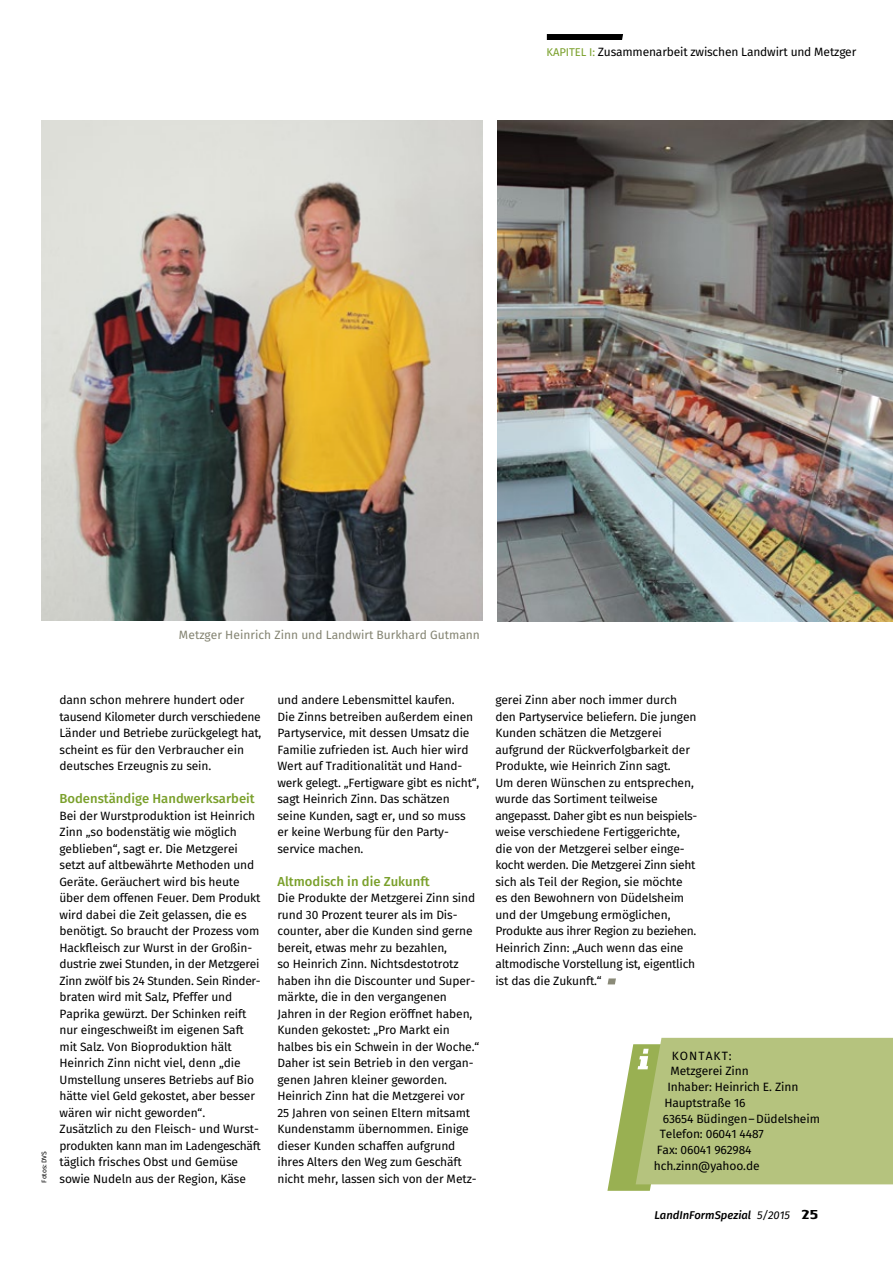
<style>
.page{position:relative;width:893px;height:1263px;background:#fff}
.page>*{position:absolute;margin:0;border:0;box-sizing:border-box;transform-origin:0 0}
.t1{font:500 13.05px "Fira Sans";color:#7aa02b}
.t2{font:12px/16.5px "Fira Sans";letter-spacing:-.01em;color:#000}
.t3{font:12px "Fira Sans";color:#848472}
.t4{font:12px "Fira Sans";letter-spacing:.085em;color:#000}
.t5{font:italic 500 11.25px "Fira Sans";color:#000}
.t6{font:6.75px "Fira Sans";letter-spacing:-.01em;color:#000}
.s1{font-size:11.25px;color:#7aa02b}
.s2{font-weight:400}
.s3{font-family:"Authentic Sans Std";font-weight:700;font-style:normal;font-size:13.5px}
</style>
<div class="page">
<svg style="left:608px;top:978px;width:8px;height:6px"></svg>
<svg style="left:607px;top:1038px;width:286px;height:153px;background:#b9c686"></svg>
<img style="left:42px;top:120px;width:440px;height:500px">
<img style="left:498px;top:120px;width:395px;height:501px">
<svg style="left:546px;top:34px;width:77px;height:6px"></svg>
<p class="t2" style="left:546px;top:45px;width:311px"><span class="s1">KAPITEL I:</span> Zusammenarbeit zwischen Landwirt und Metzger</p>
<p class="t3" style="left:179px;top:626px;width:302px">Metzger Heinrich Zinn und Landwirt Burkhard Gutmann</p>
<p class="t6" style="left:39px;top:1183px;width:33px;rotate:-90deg">Fotos: DVS</p>
<p class="t2" style="left:60px;top:692px;width:203px">dann schon mehrere hundert oder tausend Kilometer durch verschiedene Länder und Betriebe zurückgelegt hat, scheint es für den Verbraucher ein deutsches Erzeugnis zu sein.</p>
<p class="t1" style="left:60px;top:789px;width:197px">Bodenständige Handwerksarbeit</p>
<p class="t2" style="left:60px;top:808px;width:203px">Bei der Wurstproduktion ist Heinrich Zinn „so bodenstätig wie möglich geblieben“, sagt er. Die Metzgerei setzt auf altbewährte Methoden und Geräte. Geräuchert wird bis heute über dem offenen Feuer. Dem Produkt wird dabei die Zeit gelassen, die es benötigt. So braucht der Prozess vom Hackfleisch zur Wurst in der Großin&shy;dustrie zwei Stunden, in der Metzgerei Zinn zwölf bis 24 Stunden. Sein Rinder&shy;braten wird mit Salz, Pfeffer und Paprika gewürzt. Der Schinken reift nur eingeschweißt im eigenen Saft mit Salz. Von Bioproduktion hält Heinrich Zinn nicht viel, denn „die Umstellung unseres Betriebs auf Bio hätte viel Geld gekostet, aber besser wären wir nicht geworden“.<br>Zusätzlich zu den Fleisch- und Wurst&shy;produkten kann man im Ladengeschäft täglich frisches Obst und Gemüse sowie Nudeln aus der Region, Käse</p>
<p class="t2" style="left:277px;top:692px;width:203px">und andere Lebensmittel kaufen.<br>Die Zinns betreiben außerdem einen Partyservice, mit dessen Umsatz die Familie zufrieden ist. Auch hier wird Wert auf Traditionalität und Hand&shy;werk gelegt. „Fertigware gibt es nicht“, sagt Heinrich Zinn. Das schätzen seine Kunden, sagt er, und so muss er keine Werbung für den Party&shy;service machen.</p>
<p class="t1" style="left:277px;top:872px;width:154px">Altmodisch in die Zukunft</p>
<p class="t2" style="left:277px;top:890px;width:203px">Die Produkte der Metzgerei Zinn sind rund 30 Prozent teurer als im Dis&shy;counter, aber die Kunden sind gerne bereit, etwas mehr zu bezahlen,<br>so Heinrich Zinn. Nichtsdestotrotz haben ihn die Discounter und Super&shy;märkte, die in den vergangenen Jahren in der Region eröffnet haben, Kunden gekostet: „Pro Markt ein halbes bis ein Schwein in der Woche.“ Daher ist sein Betrieb in den vergan&shy;genen Jahren kleiner geworden.<br>Heinrich Zinn hat die Metzgerei vor 25 Jahren von seinen Eltern mitsamt Kundenstamm übernommen. Einige dieser Kunden schaffen aufgrund ihres Alters den Weg zum Geschäft nicht mehr, lassen sich von der Metz-</p>
<p class="t2" style="left:495px;top:692px;width:203px">gerei Zinn aber noch immer durch den Partyservice beliefern. Die jungen Kunden schätzen die Metzgerei aufgrund der Rückverfolgbarkeit der Produkte, wie Heinrich Zinn sagt.<br>Um deren Wünschen zu entsprechen, wurde das Sortiment teilweise angepasst. Daher gibt es nun beispiels&shy;weise verschiedene Fertiggerichte, die von der Metzgerei selber einge&shy;kocht werden. Die Metzgerei Zinn sieht sich als Teil der Region, sie möchte es den Bewohnern von Düdelsheim und der Umgebung ermöglichen, Produkte aus ihrer Region zu beziehen.<br>Heinrich Zinn: „Auch wenn das eine altmodische Vorstellung ist, eigentlich ist das die Zukunft.“</p>
<p class="t4" style="left:672px;top:1047px;width:61px">KONTAKT:</p>
<p class="t2" style="left:670px;top:1064px;width:80px">Metzgerei Zinn</p>
<p class="t2" style="left:667px;top:1079px;width:133px">Inhaber: Heinrich E. Zinn</p>
<p class="t2" style="left:664px;top:1095px;width:83px">Hauptstraße 16</p>
<p class="t2" style="left:663px;top:1111px;width:159px">63654 Büdingen–Düdelsheim</p>
<p class="t2" style="left:660px;top:1127px;width:106px">Telefon: 06041 4487</p>
<p class="t2" style="left:657px;top:1142px;width:96px">Fax: 06041 962984</p>
<p class="t2" style="left:654px;top:1158px;width:107px">hch.zinn@yahoo.de</p>
<p class="t5" style="left:654px;top:1207px;width:166px">LandInFormSpezial <span class="s2">5/2015</span> <span class="s3">25</span></p>
</div>
